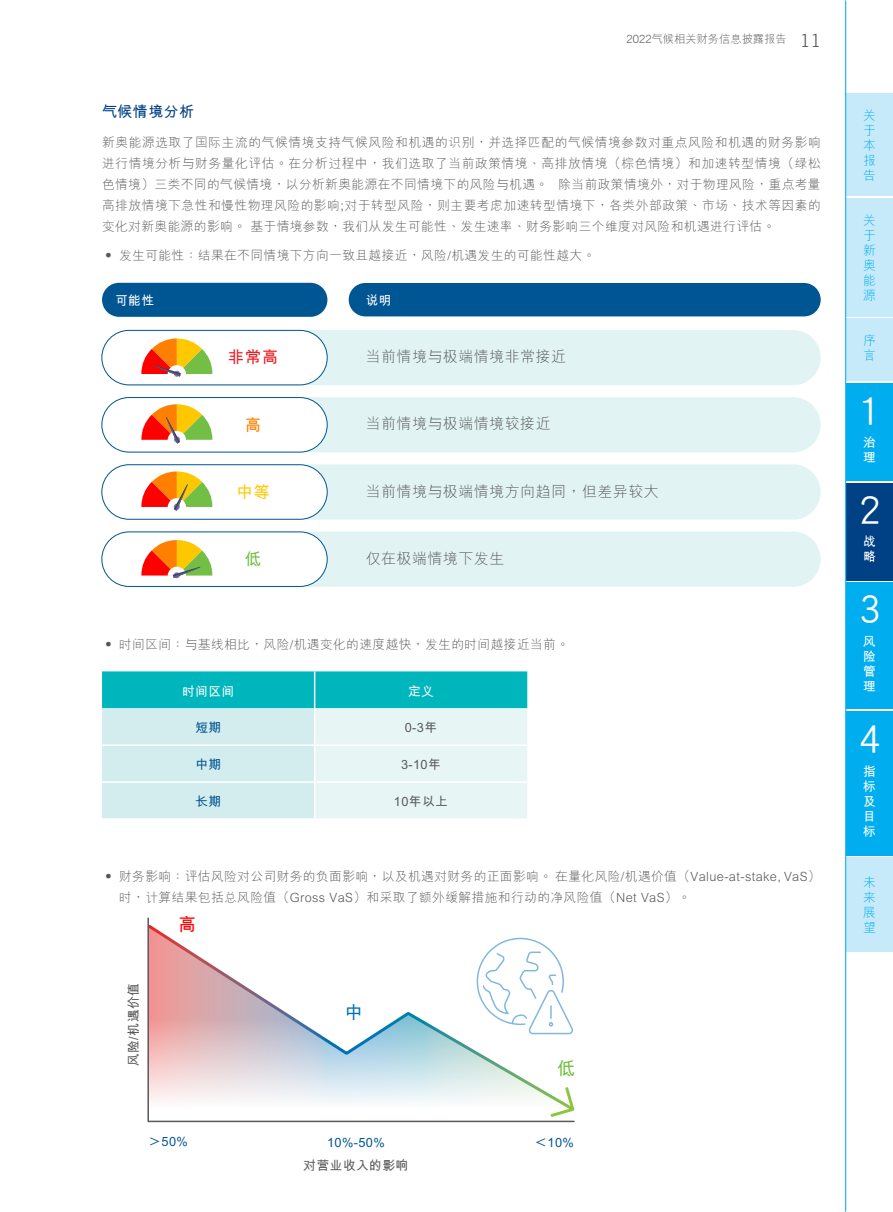
<style>
.page{position:relative;width:893px;height:1212px;background:#fff}
.page>*{position:absolute;margin:0;border:0;box-sizing:border-box;transform-origin:0 0}
.t1{font:37.5px "DF Hei HK W5";color:#fff}
.t2{font:700 18px "M Hei HKS";color:#73bf45}
.t3{font:700 18px "M Hei HKS";color:#0072bc}
.t4{font:700 18px "M Hei HKS";color:#f00}
.t5{font:700 16.5px "M Hei HKS";color:#ed1d24}
.t6{font:700 16.5px "M Hei HKS";color:#ffc800}
.t7{font:700 16.5px "M Hei HKS";color:#ff8000}
.t8{font:700 16.5px "M Hei HKS";color:#73bf45}
.t9{font:300 15px "M Hei HKS";letter-spacing:.03em;color:#58595b}
.t10{font:700 15px "M Hei HKS";letter-spacing:.03em;color:#004185}
.t11{font:300 12.75px/21px "M Hei HKS";letter-spacing:.03em;color:#58595b;text-align:justify}
.t12{font:700 12.75px "M Hei HKS";letter-spacing:.03em;color:#58595b}
.t13{font:700 12.75px/15px "M Hei HKS";letter-spacing:.03em;color:#fff}
.t14{font:700 12.75px "M Hei HKS";letter-spacing:.03em;color:#005593}
.t15{font:300 12.75px/15px "M Hei HKS";color:#00aeef;text-align:justify}
.t16{font:300 11.25px "M Hei HKS";color:#58595b}
.s1{font-family:"Trade Gothic LT Std"}
.s2{font-family:"Trade Gothic LT Std";font-size:18px}
.s3{font-weight:700}
</style>
<div class="page">
<div style="left:846px;top:198px;width:47px;height:118px;background:#c7eafb"></div>
<div style="left:846px;top:93px;width:47px;height:103px;background:#c7eafb"></div>
<div style="left:846px;top:318px;width:47px;height:63px;background:#c7eafb"></div>
<div style="left:846px;top:857px;width:47px;height:95px;background:#c7eafb"></div>
<div style="left:846px;top:383px;width:47px;height:97px;background:#00aeef"></div>
<div style="left:846px;top:483px;width:47px;height:97px;background:#004185"></div>
<div style="left:846px;top:583px;width:47px;height:126px;background:#00aeef"></div>
<div style="left:846px;top:711px;width:47px;height:144px;background:#00aeef"></div>
<hr style="left:845px;top:1px;width:1px;height:1210px;background:#00aeef">
<div style="left:349px;top:283px;width:472px;height:33px;background:#005593;border-radius:17px"></div>
<div style="left:102px;top:283px;width:225px;height:34px;background:#005593;border-radius:17px"></div>
<div style="left:102px;top:330px;width:719px;height:55px;background:#e2f3f3;border-radius:28px"></div>
<div style="left:102px;top:330px;width:225px;height:55px;background:#fff;border-radius:27px"></div>
<div style="left:101px;top:330px;width:227px;height:55px;border:1px solid #005593;border-radius:27px"></div>
<svg style="left:141px;top:338px;width:71px;height:39px"></svg>
<div style="left:102px;top:397px;width:719px;height:55px;background:#e2f3f3;border-radius:28px"></div>
<div style="left:102px;top:397px;width:225px;height:55px;background:#fff;border-radius:27px"></div>
<div style="left:101px;top:397px;width:227px;height:55px;border:1px solid #005593;border-radius:27px"></div>
<svg style="left:141px;top:404px;width:71px;height:40px"></svg>
<div style="left:102px;top:464px;width:719px;height:56px;background:#e2f3f3;border-radius:28px"></div>
<div style="left:102px;top:465px;width:225px;height:54px;background:#fff;border-radius:27px"></div>
<div style="left:101px;top:464px;width:227px;height:56px;border:1px solid #005593;border-radius:27px"></div>
<svg style="left:141px;top:471px;width:71px;height:40px"></svg>
<div style="left:102px;top:531px;width:719px;height:56px;background:#e2f3f3;border-radius:28px"></div>
<div style="left:102px;top:532px;width:225px;height:54px;background:#fff;border-radius:27px"></div>
<div style="left:101px;top:531px;width:227px;height:56px;border:1px solid #005593;border-radius:27px"></div>
<svg style="left:141px;top:540px;width:71px;height:39px"></svg>
<svg style="left:102px;top:671px;width:425px;height:147px;background:#a4e1e4"></svg>
<hr style="left:102px;top:744px;width:213px;height:2px;background:#fff">
<hr style="left:102px;top:781px;width:213px;height:2px;background:#fff">
<hr style="left:314px;top:671px;width:1px;height:37px;background:#fff">
<hr style="left:314px;top:708px;width:1px;height:36px;background:#fff">
<hr style="left:315px;top:744px;width:212px;height:2px;background:#fff">
<hr style="left:314px;top:746px;width:1px;height:35px;background:#fff">
<hr style="left:315px;top:781px;width:212px;height:2px;background:#fff">
<hr style="left:314px;top:783px;width:1px;height:35px;background:#fff">
<svg style="left:147px;top:917px;width:428px;height:206px"></svg>
<p class="t16" style="left:627px;top:31px;width:196px"><span class="s1">2022</span>氣候相關財務信息披露報告 <span class="s2">11</span></p>
<p class="t10" style="left:102px;top:101px;width:94px">氣候情境分析</p>
<p class="t11" style="left:102px;top:131px;width:720px">新奧能源選取了國際主流的氣候情境支持氣候風險和機遇的識別，並選擇匹配的氣候情境參數對重點風險和機遇的財務影響進行情境分析與財務量化評估。在分析過程中，我們選取了當前政策情境、高排放情境（棕色情境）和加速轉型情境（綠松色情境）三類不同的氣候情境，以分析新奧能源在不同情境下的風險與機遇。 除當前政策情境外，對於物理風險，重點考量高排放情境下急性和慢性物理風險的影響;對於轉型風險，則主要考慮加速轉型情境下，各類外部政策、市場、技術等因素的變化對新奧能源的影響。 基於情境參數，我們從發生可能性、發生速率、財務影響三個維度對風險和機遇進行評估。</p>
<p class="t11" style="left:102px;top:244px;width:495px"><span class="s3">•</span> 發生可能性：結果在不同情境下方向一致且越接近，風險/機遇發生的可能性越大。</p>
<p class="t13" style="left:115px;top:292px;width:41px">可能性</p>
<p class="t13" style="left:366px;top:291px;width:27px">說明</p>
<p class="t5" style="left:228px;top:345px;width:52px">非常高</p>
<p class="t9" style="left:366px;top:346px;width:202px">當前情境與極端情境非常接近</p>
<p class="t7" style="left:245px;top:412px;width:18px">高</p>
<p class="t9" style="left:366px;top:413px;width:186px">當前情境與極端情境較接近</p>
<p class="t6" style="left:236px;top:480px;width:35px">中等</p>
<p class="t9" style="left:366px;top:481px;width:295px">當前情境與極端情境方向趨同，但差異較大</p>
<p class="t8" style="left:245px;top:547px;width:18px">低</p>
<p class="t9" style="left:366px;top:548px;width:140px">僅在極端情境下發生</p>
<p class="t11" style="left:102px;top:633px;width:469px"><span class="s3">•</span> 時間區間：與基線相比，風險/機遇變化的速度越快，發生的時間越接近當前。</p>
<p class="t13" style="left:182px;top:682px;width:54px">時間區間</p>
<p class="t13" style="left:408px;top:682px;width:27px">定義</p>
<p class="t14" style="left:195px;top:718px;width:27px">短期</p>
<p class="t12" style="left:405px;top:718px;width:34px">0-3年</p>
<p class="t14" style="left:195px;top:755px;width:27px">中期</p>
<p class="t12" style="left:401px;top:755px;width:41px">3-10年</p>
<p class="t14" style="left:195px;top:792px;width:27px">長期</p>
<p class="t12" style="left:394px;top:792px;width:55px">10年以上</p>
<p class="t11" style="left:119px;top:865px;width:703px;text-indent:-17px"><span class="s3">•</span> 財務影響：評估風險對公司財務的負面影響，以及機遇對財務的正面影響。 在量化風險/機遇價值（Value-at-stake, VaS）時，計算結果包括總風險值（Gross VaS）和採取了額外緩解措施和行動的淨風險值（Net VaS）。</p>
<p class="t12" style="left:124px;top:1066px;width:84px;rotate:-90deg">風險/機遇價值</p>
<h2 class="t4" style="left:178px;top:911px;width:19px">高</h2>
<h2 class="t3" style="left:345px;top:999px;width:19px">中</h2>
<h2 class="t2" style="left:557px;top:1056px;width:19px">低</h2>
<p class="t14" style="left:148px;top:1132px;width:41px">＞50%</p>
<p class="t14" style="left:327px;top:1133px;width:59px">10%-50%</p>
<p class="t14" style="left:534px;top:1133px;width:41px">＜10%</p>
<p class="t12" style="left:304px;top:1156px;width:106px">對營業收入的影響</p>
<p class="t15" style="left:863px;top:107px;width:14px">關於本報告</p>
<p class="t15" style="left:863px;top:212px;width:14px">關於新奧能源</p>
<p class="t15" style="left:863px;top:332px;width:14px">序言</p>
<h1 class="t1" style="left:859px;top:391px;width:23px">1</h1>
<p class="t13" style="left:863px;top:434px;width:14px">治理</p>
<h1 class="t1" style="left:859px;top:490px;width:23px">2</h1>
<p class="t13" style="left:863px;top:533px;width:14px">戰略</p>
<h1 class="t1" style="left:859px;top:589px;width:23px">3</h1>
<p class="t13" style="left:863px;top:633px;width:14px;text-align:justify">風險管理</p>
<h1 class="t1" style="left:859px;top:719px;width:23px">4</h1>
<p class="t13" style="left:863px;top:762px;width:14px;text-align:justify">指標及目標</p>
<p class="t15" style="left:863px;top:874px;width:14px">未來展望</p>
</div>
